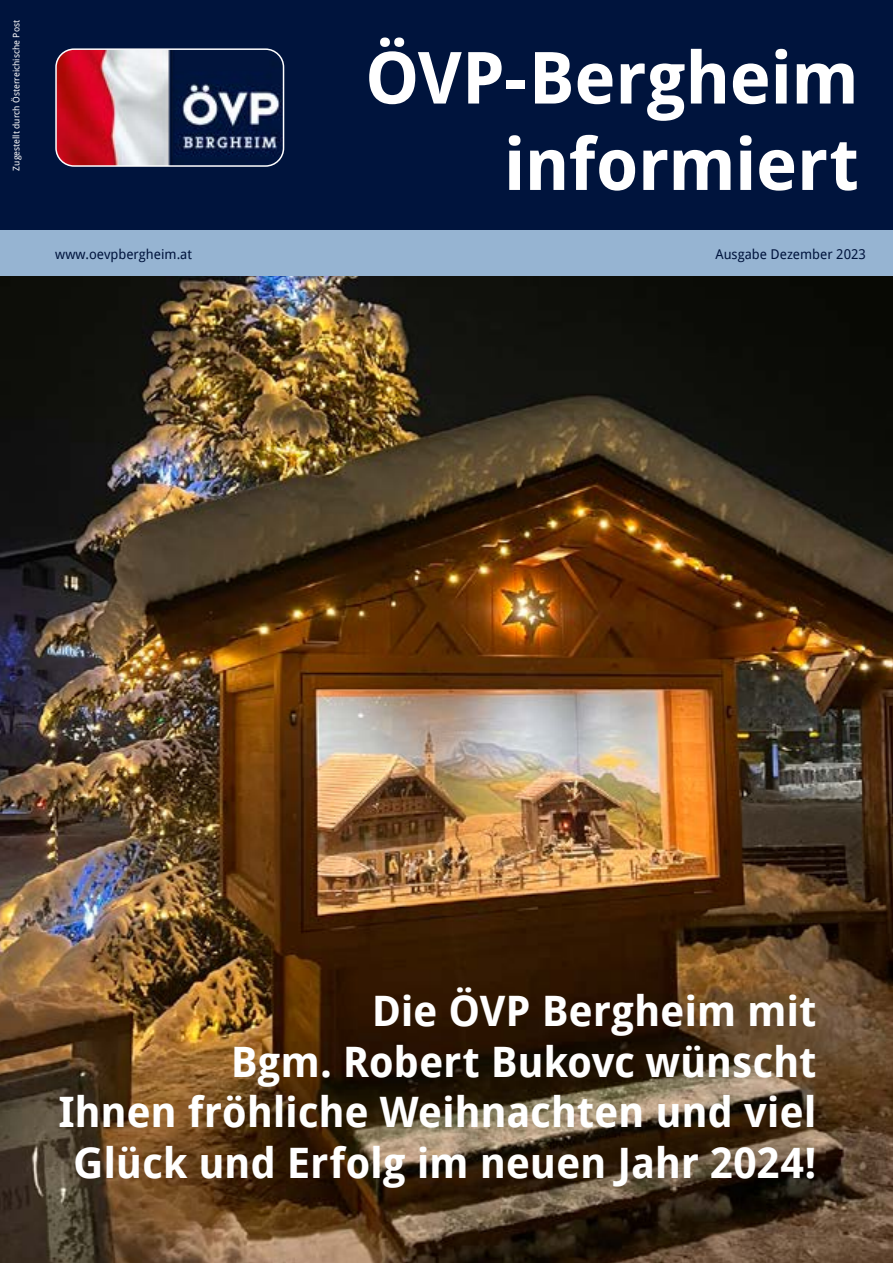
<style>
.page{position:relative;width:893px;height:1263px;background:#fff}
.page>*{position:absolute;margin:0;border:0;box-sizing:border-box;transform-origin:0 0}
.t1{font:700 72px/86.4px "Droid Sans";letter-spacing:-.015em;color:#fff;text-align:right}
.t2{font:700 42px/50.4px "Droid Sans";letter-spacing:-.005em;color:#fff;text-align:right}
.t3{font:13.5px "Droid Sans";color:#00143d}
.t4{font:9px "Droid Sans";color:#fff}
</style>
<div class="page">
<div style="left:0;top:230px;width:893px;height:1033px;background:#96b4d2"></div>
<div style="left:0;top:0;width:893px;height:230px;background:#00143d"></div>
<img style="left:58px;top:51px;width:226px;height:113px">
<div style="left:55px;top:48px;width:229px;height:119px;border:2px solid #fff;border-radius:18px"></div>
<img style="left:0;top:276px;width:893px;height:987px">
<p class="t4" style="left:11px;top:171px;width:152px;rotate:-90deg">Zugestellt durch Österreichische Post</p>
<p class="t3" style="left:55px;top:245px;width:138px">www.oevpbergheim.at</p>
<h1 class="t1" style="left:365px;top:33px;width:495px">ÖVP-Bergheim informiert</h1>
<p class="t3" style="left:715px;top:245px;width:152px">Ausgabe Dezember 2023</p>
<p class="t2" style="left:58px;top:985px;width:760px">Die ÖVP Bergheim mit<br>Bgm. Robert Bukovc wünscht<br>Ihnen fröhliche Weihnachten und viel<br>Glück und Erfolg im neuen Jahr 2024!</p>
</div>
